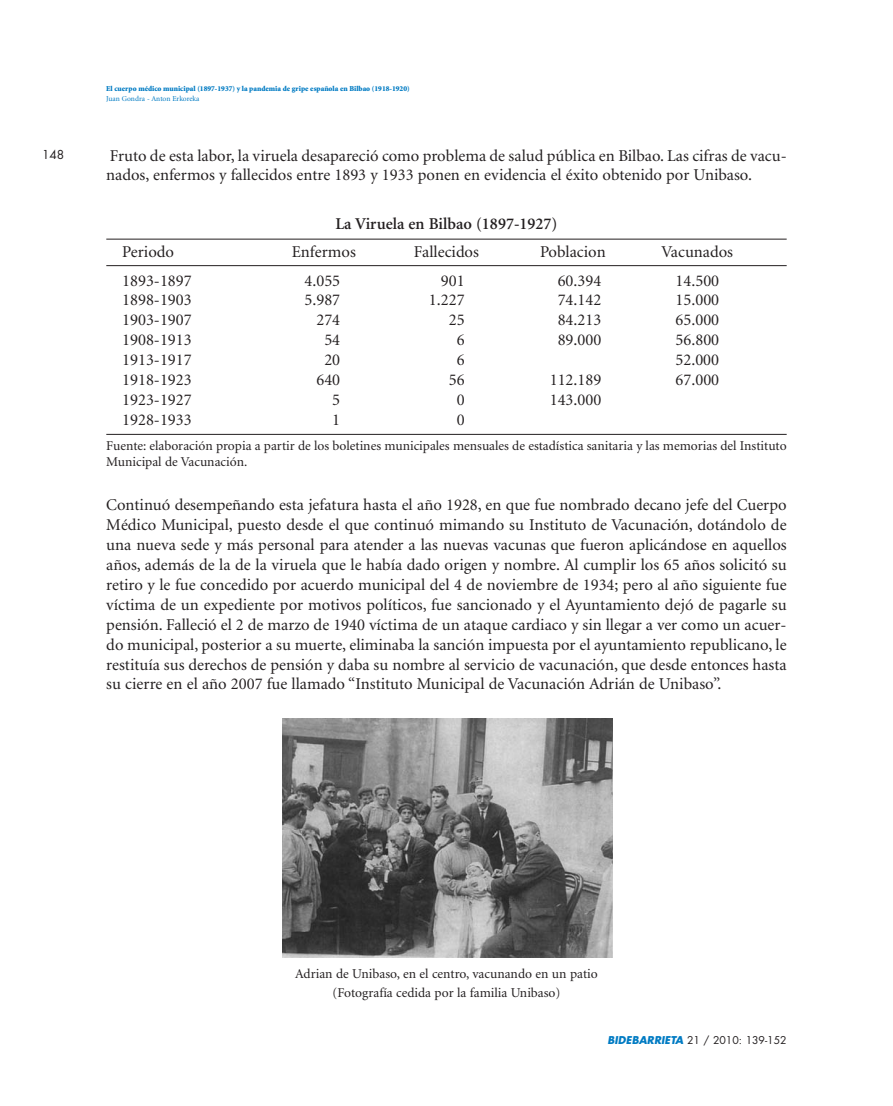
<style>
.page{position:relative;width:893px;height:1106px;background:#fff}
.page>*{position:absolute;margin:0;border:0;box-sizing:border-box;transform-origin:0 0}
.t1{font:16.5px/19.8px "Minion";color:#231f20}
.t2{font:600 16.5px "Minion";color:#231f20}
.t3{font:13.5px/16.5px "Minion";color:#231f20}
.t4{font:12px "Futura";color:#231f20}
.t5{font:10.5px "Futura";color:#231f20}
.t6{font:900 7.5px "Minion";color:#007bc3}
.t7{font:7.5px "Minion";color:#007bc3}
.s1{font-weight:700;font-style:italic;color:#007bc3}
</style>
<div class="page">
<img style="left:282px;top:719px;width:331px;height:238px">
<hr style="left:106px;top:239px;width:681px;height:1px;background:#231f20">
<hr style="left:106px;top:265px;width:681px;height:1px;background:#231f20">
<hr style="left:106px;top:434px;width:681px;height:1px;background:#231f20">
<p class="t4" style="left:42px;top:149px;width:24px">148</p>
<p class="t6" style="left:106px;top:86px;width:305px">El cuerpo médico municipal (1897-1937) y la pandemia de gripe española en Bilbao (1918-1920)</p>
<p class="t7" style="left:106px;top:96px;width:95px">Juan Gondra - Anton Erkoreka</p>
<p class="t1" style="left:106px;top:147px;width:682px">Fruto de esta labor, la viruela desapareció como problema de salud pública en Bilbao. Las cifras de vacu&shy;nados, enfermos y fallecidos entre 1893 y 1933 ponen en evidencia el éxito obtenido por Unibaso.</p>
<p class="t2" style="left:335px;top:217px;width:224px">La Viruela en Bilbao (1897-1927)</p>
<p class="t1" style="left:122px;top:243px;width:53px">Periodo</p>
<p class="t1" style="left:292px;top:243px;width:66px">Enfermos</p>
<p class="t1" style="left:414px;top:243px;width:67px">Fallecidos</p>
<p class="t1" style="left:540px;top:243px;width:67px">Poblacion</p>
<p class="t1" style="left:662px;top:243px;width:73px">Vacunados</p>
<p class="t1" style="left:122px;top:272px;width:71px">1893-1897</p>
<p class="t1" style="left:305px;top:272px;width:37px">4.055</p>
<p class="t1" style="left:441px;top:272px;width:25px">901</p>
<p class="t1" style="left:558px;top:272px;width:45px">60.394</p>
<p class="t1" style="left:676px;top:272px;width:45px">14.500</p>
<p class="t1" style="left:122px;top:291px;width:71px">1898-1903</p>
<p class="t1" style="left:305px;top:291px;width:37px">5.987</p>
<p class="t1" style="left:429px;top:291px;width:37px">1.227</p>
<p class="t1" style="left:558px;top:291px;width:45px">74.142</p>
<p class="t1" style="left:676px;top:291px;width:45px">15.000</p>
<p class="t1" style="left:122px;top:311px;width:71px">1903-1907</p>
<p class="t1" style="left:316px;top:311px;width:25px">274</p>
<p class="t1" style="left:449px;top:311px;width:17px">25</p>
<p class="t1" style="left:558px;top:311px;width:45px">84.213</p>
<p class="t1" style="left:676px;top:311px;width:45px">65.000</p>
<p class="t1" style="left:122px;top:331px;width:71px">1908-1913</p>
<p class="t1" style="left:324px;top:331px;width:17px">54</p>
<p class="t1" style="left:457px;top:331px;width:9px">6</p>
<p class="t1" style="left:558px;top:331px;width:45px">89.000</p>
<p class="t1" style="left:676px;top:331px;width:45px">56.800</p>
<p class="t1" style="left:122px;top:351px;width:71px">1913-1917</p>
<p class="t1" style="left:324px;top:351px;width:17px">20</p>
<p class="t1" style="left:457px;top:351px;width:9px">6</p>
<p class="t1" style="left:676px;top:351px;width:45px">52.000</p>
<p class="t1" style="left:122px;top:371px;width:71px">1918-1923</p>
<p class="t1" style="left:316px;top:371px;width:25px">640</p>
<p class="t1" style="left:449px;top:371px;width:17px">56</p>
<p class="t1" style="left:550px;top:371px;width:53px">112.189</p>
<p class="t1" style="left:676px;top:371px;width:45px">67.000</p>
<p class="t1" style="left:122px;top:391px;width:71px">1923-1927</p>
<p class="t1" style="left:332px;top:391px;width:9px">5</p>
<p class="t1" style="left:457px;top:391px;width:9px">0</p>
<p class="t1" style="left:550px;top:391px;width:53px">143.000</p>
<p class="t1" style="left:122px;top:411px;width:71px">1928-1933</p>
<p class="t1" style="left:332px;top:411px;width:9px">1</p>
<p class="t1" style="left:457px;top:411px;width:9px">0</p>
<p class="t3" style="left:106px;top:438px;width:682px">Fuente: elaboración propia a partir de los boletines municipales mensuales de estadística sanitaria y las memorias del Instituto<br>Municipal de Vacunación.</p>
<p class="t1" style="left:106px;top:496px;width:682px;text-align:justify">Continuó desempeñando esta jefatura hasta el año 1928, en que fue nombrado decano jefe del Cuerpo Médico Municipal, puesto desde el que continuó mimando su Instituto de Vacunación, dotándolo de una nueva sede y más personal para atender a las nuevas vacunas que fueron aplicándose en aquellos años, además de la de la viruela que le había dado origen y nombre. Al cumplir los 65 años solicitó su retiro y le fue concedido por acuerdo municipal del 4 de noviembre de 1934; pero al año siguiente fue víctima de un expediente por motivos políticos, fue sancionado y el Ayuntamiento dejó de pagarle su pensión. Falleció el 2 de marzo de 1940 víctima de un ataque cardiaco y sin llegar a ver como un acuer&shy;do municipal, posterior a su muerte, eliminaba la sanción impuesta por el ayuntamiento republicano, le restituía sus derechos de pensión y daba su nombre al servicio de vacunación, que desde entonces hasta su cierre en el año 2007 fue llamado “Instituto Municipal de Vacunación Adrián de Unibaso”.</p>
<p class="t3" style="left:295px;top:966px;width:304px;line-height:18.3px;text-align:center">Adrian de Unibaso, en el centro, vacunando en un patio (Fotografía cedida por la familia Unibaso)</p>
<p class="t5" style="left:607px;top:1034px;width:181px"><span class="s1">BIDEBARRIETA</span> 21 / 2010: 139-152</p>
</div>
